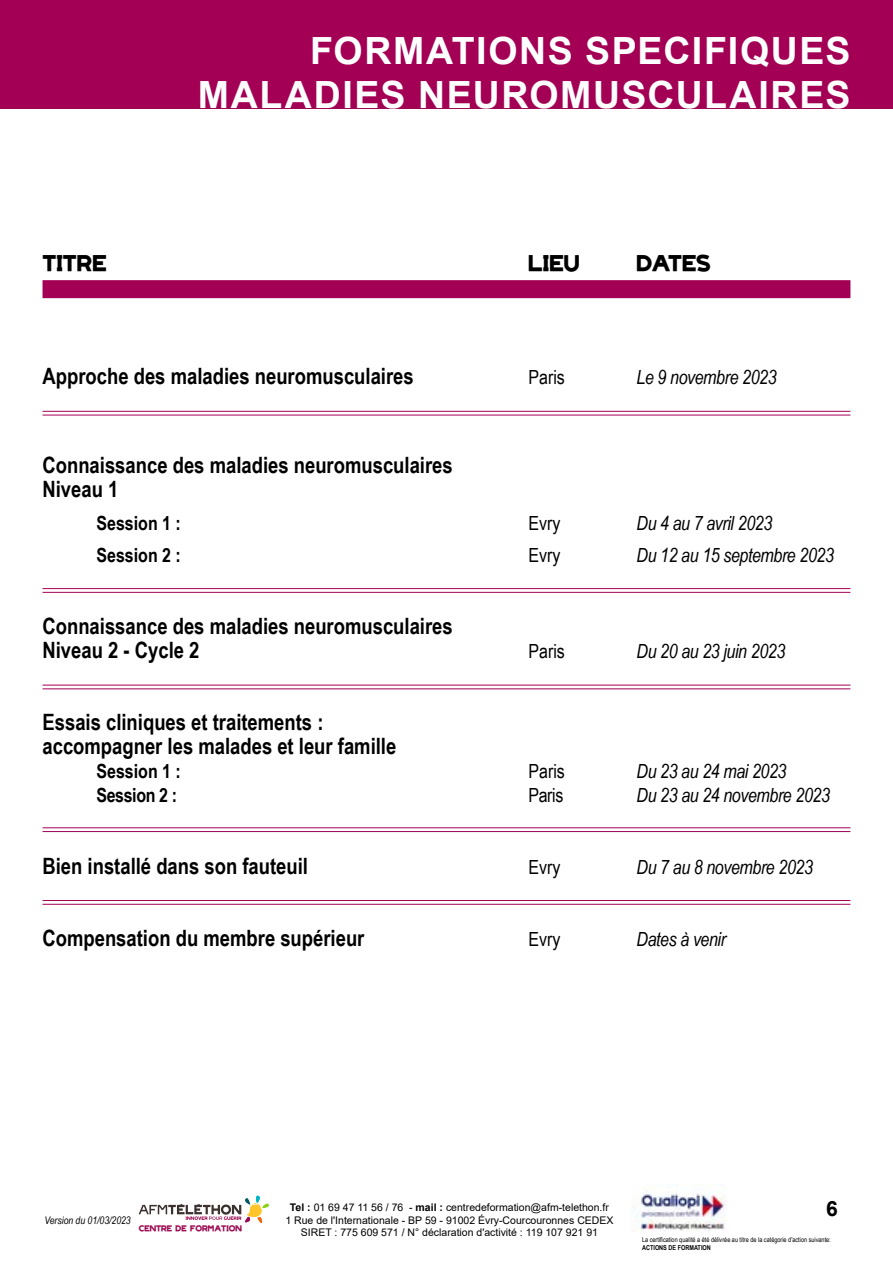
<style>
.page{position:relative;width:893px;height:1263px;background:#fff}
.page>*{position:absolute;margin:0;border:0;box-sizing:border-box;transform-origin:0 0}
.t1{font:700 37.5px/43.5px "Arial";letter-spacing:.04em;color:#fff;text-align:right}
.t2{font:700 22.5px/24px "Arial Narrow";color:#000}
.t3{font:700 21px "Arial";color:#000}
.t4{font:italic 19.5px "Arial Narrow";letter-spacing:-.02em;color:#000}
.t5{font:19.5px "Arial Narrow";color:#000}
.t6{font:700 19.5px "Arial Narrow";color:#000}
.t7{font:700 19.5px "Arial Narrow";letter-spacing:-.02em;color:#000}
.t8{font:700 18px "AFM Telethon";color:#000}
.t9{font:10.5px/12.6px "Arial";color:#000;text-align:center}
.t10{font:italic 10.5px "Arial Narrow";color:#000}
.t11{font:6.75px "Arial Narrow";color:#000}
.t12{font:700 6.75px "Arial Narrow";color:#000}
.t13{font:700 6.75px "AFM Telethon";color:#9c0952}
.s1{font-weight:700}
</style>
<div class="page">
<svg style="left:139px;top:1195px;width:130px;height:29px"></svg>
<img style="left:631px;top:1184px;width:96px;height:47px">
<div style="left:43px;top:280px;width:807px;height:18px;background:#a30055"></div>
<hr style="left:43px;top:411px;width:807px;height:1px;background:#a30055">
<hr style="left:43px;top:415px;width:807px;height:1px;background:#a30055">
<hr style="left:43px;top:588px;width:807px;height:1px;background:#a30055">
<hr style="left:43px;top:592px;width:807px;height:1px;background:#a30055">
<hr style="left:43px;top:685px;width:807px;height:1px;background:#a30055">
<hr style="left:43px;top:688px;width:807px;height:1px;background:#a30055">
<hr style="left:43px;top:827px;width:807px;height:1px;background:#a30055">
<hr style="left:43px;top:831px;width:807px;height:1px;background:#a30055">
<hr style="left:43px;top:900px;width:807px;height:1px;background:#a30055">
<hr style="left:43px;top:904px;width:807px;height:1px;background:#a30055">
<div style="left:0;top:0;width:893px;height:109px;background:#a30055"></div>
<h1 class="t1" style="left:198px;top:30px;width:654px">FORMATIONS SPECIFIQUES<br>MALADIES NEUROMUSCULAIRES</h1>
<p class="t8" style="left:43px;top:256px;width:66px">TITRE</p>
<p class="t8" style="left:529px;top:256px;width:53px">LIEU</p>
<p class="t8" style="left:637px;top:256px;width:76px">DATES</p>
<p class="t2" style="left:43px;top:363px;width:373px">Approche des maladies neuromusculaires</p>
<p class="t5" style="left:529px;top:363px;width:38px">Paris</p>
<p class="t4" style="left:637px;top:364px;width:142px">Le 9 novembre 2023</p>
<p class="t2" style="left:43px;top:452px;width:412px">Connaissance des maladies neuromusculaires<br>Niveau 1</p>
<p class="t6" style="left:97px;top:508px;width:86px">Session 1 :</p>
<p class="t5" style="left:528px;top:508px;width:33px">Evry</p>
<p class="t4" style="left:636px;top:509px;width:137px">Du 4 au 7 avril 2023</p>
<p class="t6" style="left:97px;top:541px;width:86px">Session 2 :</p>
<p class="t5" style="left:528px;top:541px;width:33px">Evry</p>
<p class="t4" style="left:636px;top:542px;width:199px">Du 12 au 15 septembre 2023</p>
<p class="t2" style="left:43px;top:613px;width:412px">Connaissance des maladies neuromusculaires<br>Niveau 2 - Cycle 2</p>
<p class="t5" style="left:529px;top:637px;width:38px">Paris</p>
<p class="t4" style="left:637px;top:638px;width:150px">Du 20 au 23 juin 2023</p>
<p class="t2" style="left:43px;top:709px;width:355px">Essais cliniques et traitements : accompagner les malades et leur famille</p>
<p class="t6" style="left:97px;top:757px;width:86px">Session 1 :</p>
<p class="t5" style="left:528px;top:757px;width:38px">Paris</p>
<p class="t4" style="left:636px;top:758px;width:151px">Du 23 au 24 mai 2023</p>
<p class="t7" style="left:97px;top:781px;width:82px">Session 2 :</p>
<p class="t5" style="left:528px;top:781px;width:36px">Paris</p>
<p class="t4" style="left:637px;top:782px;width:195px">Du 23 au 24 novembre 2023</p>
<p class="t2" style="left:43px;top:853px;width:267px">Bien installé dans son fauteuil</p>
<p class="t5" style="left:529px;top:853px;width:33px">Evry</p>
<p class="t4" style="left:637px;top:854px;width:178px">Du 7 au 8 novembre 2023</p>
<p class="t2" style="left:43px;top:925px;width:323px">Compensation du membre supérieur</p>
<p class="t5" style="left:529px;top:925px;width:33px">Evry</p>
<p class="t4" style="left:637px;top:926px;width:91px">Dates à venir</p>
<p class="t10" style="left:45px;top:1213px;width:88px">Version du 01/03/2023</p>
<p class="t13" style="left:139px;top:1226px;width:105px">CENTRE DE FORMATION</p>
<p class="t9" style="left:285px;top:1201px;width:330px"><span class="s1">Tel :</span> 01 69 47 11 56 / 76 - <span class="s1">mail :</span> centredeformation@afm-telethon.fr<br>1 Rue de l'Internationale - BP 59 - 91002 Évry-Courcouronnes CEDEX<br>SIRET : 775 609 571 / N° déclaration d'activité : 119 107 921 91</p>
<p class="t3" style="left:826px;top:1193px;width:13px">6</p>
<p class="t11" style="left:642px;top:1234px;width:190px">La certification qualité a été délivrée au titre de la catégorie d'action suivante:</p>
<p class="t12" style="left:642px;top:1242px;width:70px">ACTIONS DE FORMATION</p>
</div>
